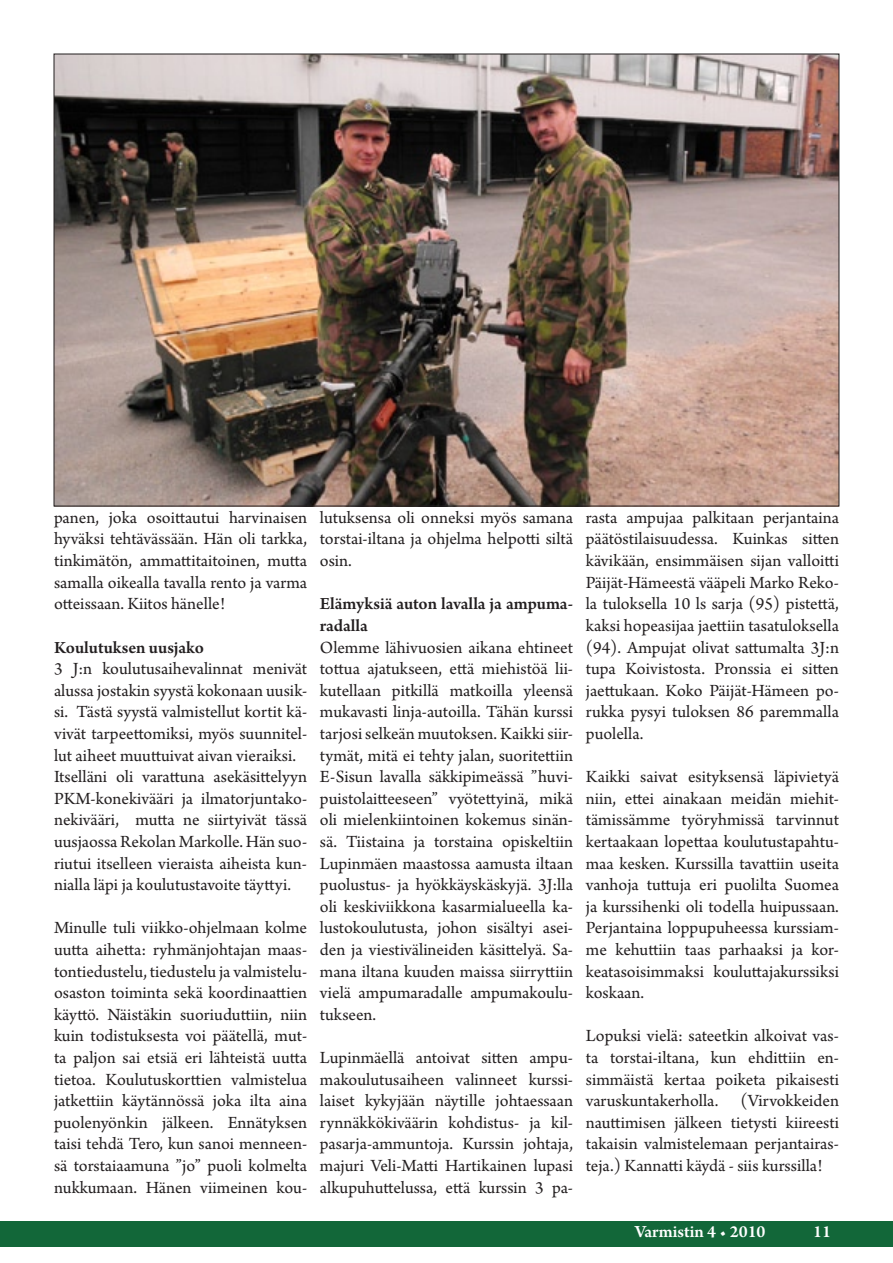
<style>
.page{position:relative;width:893px;height:1263px;background:#fff}
.page>*{position:absolute;margin:0;border:0;box-sizing:border-box;transform-origin:0 0}
.t1{font:18px/21.6px "Arno Pro";color:#231f20;text-align:justify}
.t2{font:600 18px/21.6px "Arno Pro";letter-spacing:-.005em;color:#231f20}
.t3{font:600 18px "Arno Pro";color:#fff}
.s1{font-weight:400;font-style:italic;color:#fdfdfd}
</style>
<div class="page">
<div style="left:0;top:1221px;width:893px;height:26px;background:#126739"></div>
<img style="left:56px;top:56px;width:781px;height:448px">
<p class="t1" style="left:54px;top:508px;width:255px">panen, joka osoittautui harvinaisen hyväksi tehtävässään. Hän oli tarkka, tinkimätön, ammattitaitoinen, mutta samalla oikealla tavalla rento ja varma otteissaan. Kiitos hänelle!</p>
<p class="t2" style="left:54px;top:637px;width:151px">Koulutuksen uusjako</p>
<p class="t1" style="left:54px;top:659px;width:255px;text-align:left">3 J:n koulutusaihevalinnat menivät alussa jostakin syystä kokonaan uusik&shy;si. Tästä syystä valmistellut kortit kä&shy;vivät tarpeettomiksi, myös suunnitel&shy;lut aiheet muuttuivat aivan vieraiksi.<br>Itselläni oli varattuna asekäsittelyyn PKM-konekivääri ja ilmatorjuntako&shy;nekivääri, mutta ne siirtyivät tässä uusjaossa Rekolan Markolle. Hän suo&shy;riutui itselleen vieraista aiheista kun&shy;nialla läpi ja koulutustavoite täyttyi.</p>
<p class="t1" style="left:54px;top:918px;width:255px">Minulle tuli viikko-ohjelmaan kolme uutta aihetta: ryhmänjohtajan maas&shy;tontiedustelu, tiedustelu ja valmistelu&shy;osaston toiminta sekä koordinaattien käyttö. Näistäkin suoriuduttiin, niin kuin todistuksesta voi päätellä, mut&shy;ta paljon sai etsiä eri lähteistä uutta tietoa. Koulutuskorttien valmistelua jatkettiin käytännössä joka ilta aina puolenyönkin jälkeen. Ennätyksen taisi tehdä Tero, kun sanoi menneen&shy;sä torstaiaamuna ”jo” puoli kolmelta nukkumaan. Hänen viimeinen kou-</p>
<p class="t1" style="left:320px;top:508px;width:255px">lutuksensa oli onneksi myös samana torstai-iltana ja ohjelma helpotti siltä osin.</p>
<p class="t2" style="left:320px;top:594px;width:255px">Elämyksiä auton lavalla ja ampuma&shy;radalla</p>
<p class="t1" style="left:320px;top:637px;width:255px">Olemme lähivuosien aikana ehtineet tottua ajatukseen, että miehistöä lii&shy;kutellaan pitkillä matkoilla yleensä mukavasti linja-autoilla. Tähän kurssi tarjosi selkeän muutoksen. Kaikki siir&shy;tymät, mitä ei tehty jalan, suoritettiin E-Sisun lavalla säkkipimeässä ”huvi&shy;puistolaitteeseen” vyötettyinä, mikä oli mielenkiintoinen kokemus sinän&shy;sä. Tiistaina ja torstaina opiskeltiin Lupinmäen maastossa aamusta iltaan puolustus- ja hyökkäyskäskyjä. 3J:lla oli keskiviikkona kasarmialueella ka&shy;lustokoulutusta, johon sisältyi asei&shy;den ja viestivälineiden käsittelyä. Sa&shy;mana iltana kuuden maissa siirryttiin vielä ampumaradalle ampumakoulu&shy;tukseen.</p>
<p class="t1" style="left:320px;top:1048px;width:255px">Lupinmäellä antoivat sitten ampu&shy;makoulutusaiheen valinneet kurssi&shy;laiset kykyjään näytille johtaessaan rynnäkkökiväärin kohdistus- ja kil&shy;pasarja-ammuntoja. Kurssin johtaja, majuri Veli-Matti Hartikainen lupasi alkupuhuttelussa, että kurssin 3 pa-</p>
<p class="t1" style="left:586px;top:508px;width:255px">rasta ampujaa palkitaan perjantaina päätöstilaisuudessa. Kuinkas sitten kävikään, ensimmäisen sijan valloitti Päijät-Hämeestä vääpeli Marko Reko&shy;la tuloksella 10 ls sarja (95) pistettä, kaksi hopeasijaa jaettiin tasatuloksella (94). Ampujat olivat sattumalta 3J:n tupa Koivistosta. Pronssia ei sitten jaettukaan. Koko Päijät-Hämeen po&shy;rukka pysyi tuloksen 86 paremmalla puolella.</p>
<p class="t1" style="left:586px;top:767px;width:255px">Kaikki saivat esityksensä läpivietyä niin, ettei ainakaan meidän miehit&shy;tämissämme työryhmissä tarvinnut kertaakaan lopettaa koulutustapahtu&shy;maa kesken. Kurssilla tavattiin useita vanhoja tuttuja eri puolilta Suomea ja kurssihenki oli todella huipussaan.<br>Perjantaina loppupuheessa kurssiam&shy;me kehuttiin taas parhaaksi ja kor&shy;keatasoisimmaksi kouluttajakurssiksi koskaan.</p>
<p class="t1" style="left:586px;top:1026px;width:255px">Lopuksi vielä: sateetkin alkoivat vas&shy;ta torstai-iltana, kun ehdittiin en&shy;simmäistä kertaa poiketa pikaisesti varuskuntakerholla. (Virvokkeiden nauttimisen jälkeen tietysti kiireesti takaisin valmistelemaan perjantairas&shy;teja.) Kannatti käydä - siis kurssilla!</p>
<p class="t3" style="left:635px;top:1221px;width:132px">Varmistin 4 <span class="s1">•</span> 2010</p>
<p class="t3" style="left:813px;top:1221px;width:19px">11</p>
</div>
